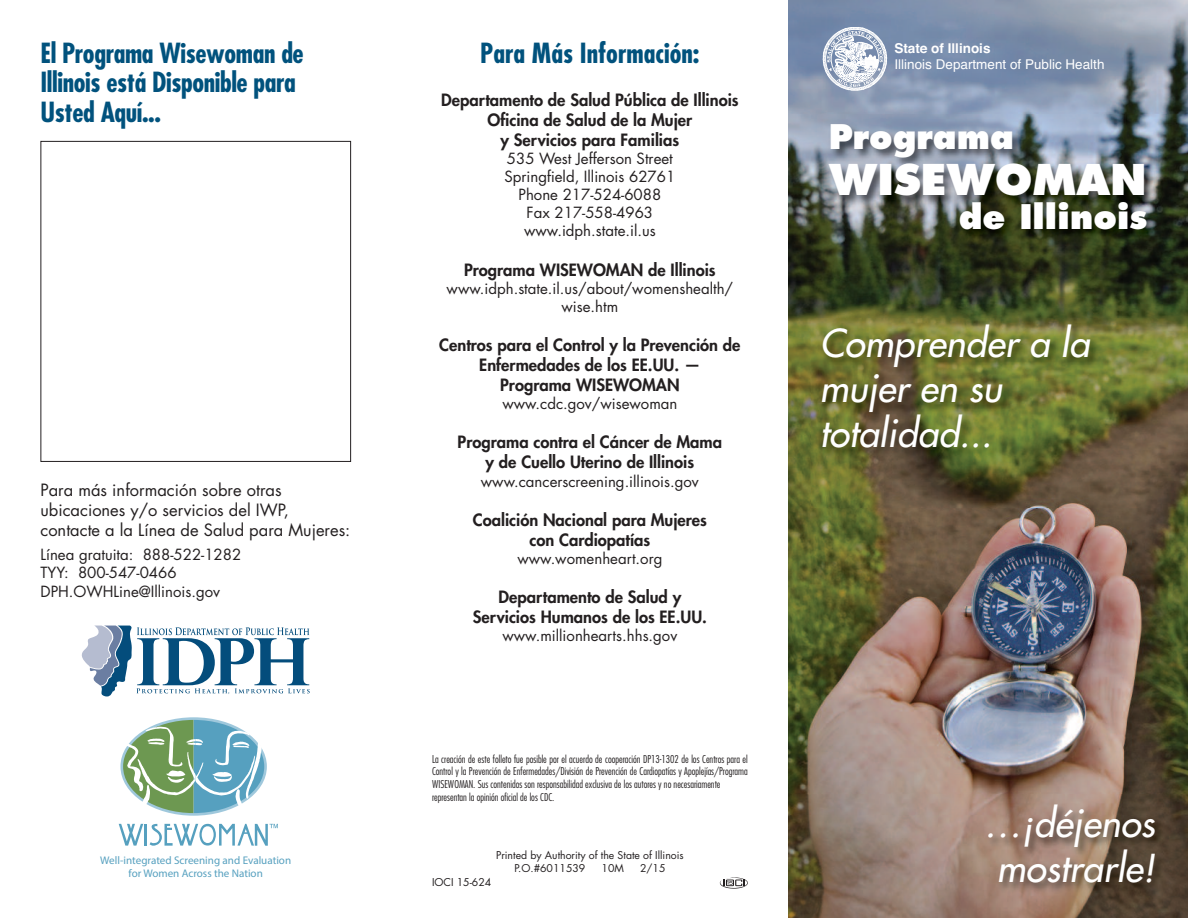
<style>
.page{position:relative;width:1188px;height:918px;background:#fff}
.page>*{position:absolute;margin:0;border:0;box-sizing:border-box;transform-origin:0 0}
.t1{font:800 41.25px "Futura Std";letter-spacing:-.005em;color:#fff}
.t2{font:italic 500 37.5px/45px "Futura Std";color:#fff}
.t3{font:800 33px "Futura Std";color:#fff}
.t4{font:700 condensed 27px/29.4px "Futura Std";letter-spacing:-.015em;color:#01527d}
.t5{font:800 16.5px/19.8px "Futura Std";color:#231f20;text-align:center}
.t6{font:16.5px/19.8px "Futura Std";color:#231f20}
.t7{font:15px/18px "Futura Std";color:#231f20;text-align:center}
.t8{font:13.5px "Helvetica";color:#fff}
.t9{font:700 13.5px "Helvetica";color:#fff}
.t10{font:11.1px/13.4px "Myriad Pro";color:#56a0bf;text-align:center}
.t11{font:300 condensed 10.5px/12.6px "Futura Std";color:#231f20}
.t12{font:10.5px/12.6px "Futura Std";color:#231f20}
</style>
<div class="page">
<img style="left:788px;top:0;width:400px;height:794px">
<svg style="left:720px;top:877px;width:28px;height:12px"></svg>
<img style="left:788px;top:115px;width:400px;height:189px">
<img style="left:812px;top:318px;width:345px;height:189px">
<img style="left:788px;top:794px;width:400px;height:124px">
<svg style="left:823px;top:27px;width:64px;height:63px"></svg>
<div style="left:40px;top:141px;width:311px;height:321px;border:1px solid #231f20"></div>
<svg style="left:82px;top:626px;width:228px;height:71px"></svg>
<svg style="left:119px;top:824px;width:24px;height:22px"></svg>
<hr style="left:144px;top:824px;width:3px;height:22px;background:#56a0bf">
<svg style="left:150px;top:824px;width:128px;height:22px"></svg>
<svg style="left:122px;top:719px;width:144px;height:95px"></svg>
<h3 class="t4" style="left:40px;top:41px;width:265px">El Programa Wisewoman de<br>Illinois está Disponible para<br>Usted Aquí...</h3>
<h3 class="t4" style="left:480px;top:41px;width:221px">Para Más Información:</h3>
<p class="t5" style="left:441px;top:92px;width:299px">Departamento de Salud Pública de Illinois<br>Oficina de Salud de la Mujer<br>y Servicios para Familias</p>
<p class="t7" style="left:504px;top:151px;width:172px">535 West Jefferson Street<br>Springfield, Illinois 62761<br>Phone 217-524-6088<br>Fax 217-558-4963 www.idph.state.il.us</p>
<p class="t5" style="left:464px;top:261px;width:253px">Programa WISEWOMAN de Illinois</p>
<p class="t7" style="left:447px;top:281px;width:288px">www.idph.state.il.us/about/womenshealth/ wise.htm</p>
<p class="t5" style="left:439px;top:336px;width:303px">Centros para el Control y la Prevención de<br>Enfermedades de los EE.UU. —<br>Programa WISEWOMAN</p>
<p class="t7" style="left:502px;top:396px;width:177px">www.cdc.gov/wisewoman</p>
<p class="t5" style="left:458px;top:434px;width:266px">Programa contra el Cáncer de Mama y de Cuello Uterino de Illinois</p>
<p class="t7" style="left:481px;top:473px;width:220px">www.cancerscreening.illinois.gov</p>
<p class="t5" style="left:473px;top:511px;width:236px">Coalición Nacional para Mujeres con Cardiopatías</p>
<p class="t7" style="left:517px;top:551px;width:147px">www.womenheart.org</p>
<p class="t5" style="left:473px;top:588px;width:236px">Departamento de Salud y<br>Servicios Humanos de los EE.UU.</p>
<p class="t7" style="left:502px;top:628px;width:176px">www.millionhearts.hhs.gov</p>
<p class="t6" style="left:40px;top:481px;width:311px">Para más información sobre otras ubicaciones y/o servicios del IWP, contacte a la Línea de Salud para Mujeres:</p>
<p class="t7" style="left:40px;top:546px;width:202px;line-height:18.6px;text-align:left">Línea gratuita: 888-522-1282<br>TYY: 800-547-0466<br>DPH.OWHLine@Illinois.gov</p>
<p class="t10" style="left:100px;top:854px;width:192px">Well-integrated Screening and Evaluation for Women Across the Nation</p>
<p class="t11" style="left:432px;top:753px;width:317px">La creación de este folleto fue posible por el acuerdo de cooperación DP13-1302 de los Centros para el Control y la Prevención de Enfermedades/División de Prevención de Cardiopatías y Apoplejías/Programa WISEWOMAN. Sus contenidos son responsabilidad exclusiva de los autores y no necesariamente representan la opinión oficial de los CDC.</p>
<p class="t12" style="left:514px;top:850px;width:171px;text-indent:-18px">Printed by Authority of the State of Illinois<br>P.O.#6011539</p>
<p class="t12" style="left:602px;top:863px;width:24px">10M</p>
<p class="t12" style="left:640px;top:863px;width:27px">2/15</p>
<p class="t12" style="left:432px;top:877px;width:61px">IOCI 15-624</p>
<p class="t9" style="left:894px;top:39px;width:98px">State of Illinois</p>
<p class="t8" style="left:894px;top:55px;width:212px">Illinois Department of Public Health</p>
<h3 class="t3" style="left:829px;top:122px;width:186px">Programa</h3>
<h1 class="t1" style="left:829px;top:162px;width:319px">WISEWOMAN</h1>
<h3 class="t3" style="left:959px;top:202px;width:190px">de Illinois</h3>
<h2 class="t2" style="left:820px;top:323px;width:271px">Comprender a la mujer en su totalidad...</h2>
<h2 class="t2" style="left:984px;top:803px;width:172px;text-align:center">…¡déjenos mostrarle!</h2>
</div>
